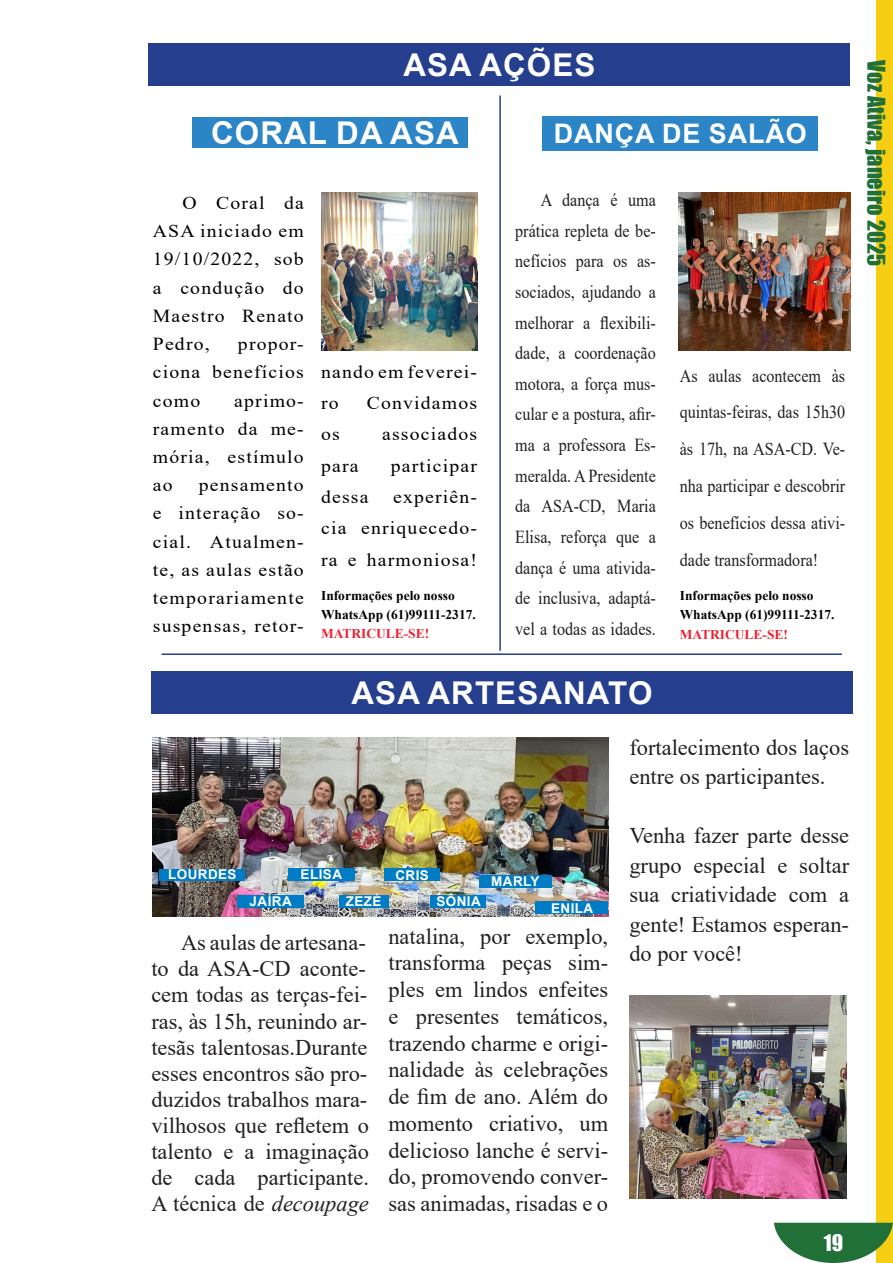
<style>
.page{position:relative;width:893px;height:1263px;background:#fff}
.page>*{position:absolute;margin:0;border:0;box-sizing:border-box;transform-origin:0 0}
.t1{font:700 31.35px "Arial";letter-spacing:.035em;color:#fff}
.t2{font:700 26.85px "Arial";letter-spacing:.035em;color:#fff}
.t3{font:22.5px "Impact";color:#207038}
.t4{font:22.35px/26.1px "Times New Roman";color:#231f20}
.t5{font:21px "Impact";color:#fff}
.t6{font:18.3px/30.6px "Times New Roman";color:#231f20;text-align:justify;scale:.88 1}
.t7{font:18.3px/28.2px "Times New Roman";letter-spacing:.06em;color:#000;text-align:justify;scale:1.08 1}
.t8{font:700 13.5px/19.8px "Times New Roman";color:#000}
.t9{font:700 13.5px "Arial";letter-spacing:.035em;color:#fff}
.s1{color:#ee2131}
.s2{font-style:italic}
</style>
<div class="page">
<div style="left:876px;top:0;width:17px;height:1263px;background:#f6cf15"></div>
<svg style="left:774px;top:1223px;width:119px;height:40px"></svg>
<div style="left:192px;top:117px;width:276px;height:31px;background:#2b85c6"></div>
<hr style="left:499px;top:96px;width:2px;height:555px;background:#253f8e">
<div style="left:543px;top:116px;width:275px;height:35px;background:#2b85c6"></div>
<div style="left:149px;top:43px;width:701px;height:43px;background:#253f8e"></div>
<div style="left:151px;top:671px;width:702px;height:42px;background:#253f8e"></div>
<img style="left:153px;top:737px;width:455px;height:180px">
<img style="left:629px;top:995px;width:217px;height:203px">
<img style="left:321px;top:192px;width:156px;height:159px">
<img style="left:678px;top:192px;width:172px;height:159px">
<div style="left:536px;top:901px;width:72px;height:13px;background:#007cc4"></div>
<div style="left:479px;top:875px;width:72px;height:12px;background:#007cc4"></div>
<div style="left:431px;top:895px;width:55px;height:13px;background:#007cc4"></div>
<div style="left:384px;top:869px;width:56px;height:12px;background:#007cc4"></div>
<div style="left:339px;top:895px;width:49px;height:13px;background:#007cc4"></div>
<div style="left:288px;top:868px;width:66px;height:12px;background:#007cc4"></div>
<div style="left:237px;top:895px;width:67px;height:13px;background:#007cc4"></div>
<div style="left:159px;top:869px;width:86px;height:11px;background:#007cc4"></div>
<hr style="left:162px;top:653px;width:680px;height:2px;background:#253f8e">
<p class="t1" style="left:403px;top:43px;width:193px">ASA AÇÕES</p>
<p class="t1" style="left:211px;top:111px;width:249px">CORAL DA ASA</p>
<p class="t7" style="left:153px;top:188px;width:141px;text-indent:30px">O Coral da ASA iniciado em 19/10/2022, sob a condução do Maestro Renato Pedro,</p>
<p class="t7" style="left:153px;top:329px;width:141px;text-indent:85px">propor&shy;ciona benefícios como</p>
<p class="t7" style="left:153px;top:386px;width:141px;text-indent:81px">aprimo&shy;ramento da me&shy;mória, estímulo ao</p>
<p class="t7" style="left:153px;top:470px;width:141px;text-indent:46px">pensamento e interação so&shy;cial. Atualmen&shy;te, as aulas estão temporariamente suspensas, retor-</p>
<p class="t7" style="left:321px;top:355px;width:146px;line-height:31.3px">nando em feverei&shy;ro</p>
<p class="t7" style="left:367px;top:388px;width:104px">Convidamos</p>
<p class="t7" style="left:321px;top:419px;width:19px">os</p>
<p class="t7" style="left:382px;top:419px;width:89px">associados</p>
<p class="t7" style="left:321px;top:451px;width:36px">para</p>
<p class="t7" style="left:391px;top:451px;width:81px">participar</p>
<p class="t7" style="left:321px;top:482px;width:45px">dessa</p>
<p class="t7" style="left:321px;top:480px;width:146px;line-height:31.3px;text-indent:72px">experiên&shy;cia enriquecedo&shy;ra e harmoniosa!</p>
<p class="t8" style="left:321px;top:585px;width:156px">Informações pelo nosso<br>WhatsApp (61)99111-2317.<br><span class="s1">MATRICULE-SE!</span></p>
<p class="t2" style="left:554px;top:115px;width:254px">DANÇA DE SALÃO</p>
<p class="t6" style="left:515px;top:184px;width:161px;text-indent:26px">A dança é uma prática repleta de be&shy;nefícios para os as&shy;sociados, ajudando a melhorar a flexibili&shy;dade, a coordenação motora, a força mus&shy;cular e a postura, afir&shy;ma a professora Es&shy;meralda. A Presidente da ASA-CD, Maria Elisa, reforça que a dança é uma ativida&shy;de inclusiva, adaptá&shy;vel a todas as idades.</p>
<p class="t6" style="left:680px;top:357px;width:189px;line-height:36.8px">As aulas acontecem às quintas-feiras, das 15h30 às 17h, na ASA-CD. Ve&shy;nha participar e descobrir os benefícios dessa ativi&shy;dade transformadora!</p>
<p class="t8" style="left:680px;top:585px;width:156px">Informações pelo nosso<br>WhatsApp (61)99111-2317.<br><span class="s1">MATRICULE-SE!</span></p>
<p class="t3" style="left:894px;top:60px;width:207px;rotate:90deg">Voz Ativa, janeiro 2025</p>
<p class="t1" style="left:352px;top:671px;width:302px">ASA ARTESANATO</p>
<p class="t9" style="left:168px;top:865px;width:70px">LOURDES</p>
<p class="t9" style="left:250px;top:892px;width:44px">JAÍRA</p>
<p class="t9" style="left:301px;top:865px;width:43px">ELISA</p>
<p class="t9" style="left:346px;top:892px;width:37px">ZEZÉ</p>
<p class="t9" style="left:395px;top:865px;width:35px">CRIS</p>
<p class="t9" style="left:436px;top:892px;width:46px">SÔNIA</p>
<p class="t9" style="left:491px;top:872px;width:50px">MARLY</p>
<p class="t9" style="left:551px;top:898px;width:44px">ENILA</p>
<p class="t4" style="left:151px;top:929px;width:219px;text-indent:30px">As aulas de artesana&shy;to da ASA-CD aconte&shy;cem todas as terças-fei&shy;ras, às 15h, reunindo ar&shy;tesãs talentosas.Durante esses encontros são pro&shy;duzidos trabalhos mara&shy;vilhosos que refletem o talento e a imaginação de cada participante.<br>A técnica de <span class="s2">decoupage</span></p>
<p class="t4" style="left:388px;top:922px;width:221px;line-height:26.7px;text-align:justify">natalina, por exemplo, transforma peças sim&shy;ples em lindos enfeites e presentes temáticos, trazendo charme e origi&shy;nalidade às celebrações de fim de ano. Além do momento criativo, um delicioso lanche é servi&shy;do, promovendo conver&shy;sas animadas, risadas e o</p>
<p class="t4" style="left:629px;top:732px;width:221px;line-height:29.5px">fortalecimento dos laços entre os participantes.</p>
<p class="t4" style="left:629px;top:820px;width:221px;line-height:29.5px;text-align:justify">Venha fazer parte desse grupo especial e soltar sua criatividade com a gente! Estamos esperan&shy;do por você!</p>
<p class="t5" style="left:824px;top:1226px;width:21px">19</p>
</div>
